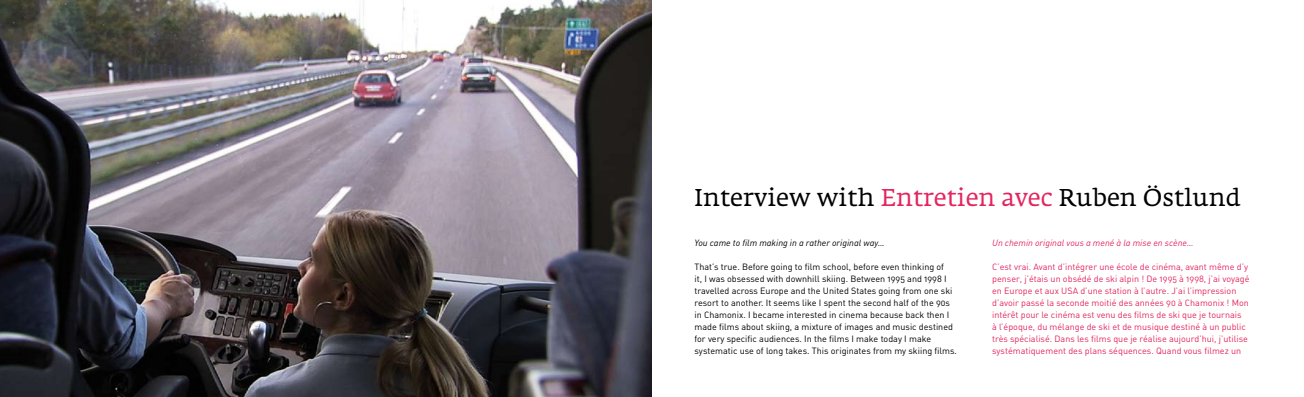
<style>
.page{position:relative;width:1304px;height:397px;background:#fff}
.page>*{position:absolute;margin:0;border:0;box-sizing:border-box;transform-origin:0 0}
.t1{font:24px "Fedra Serif A";color:#000}
.t2{font:9px/12px "DIN Regular Alternate";color:#000}
.t3{font:9px/12px "DIN Regular Alternate";color:#e4255f}
.t4{font:9px "DIN Regular Italic Alt";color:#000}
.t5{font:9px "DIN Regular Italic Alt";color:#e4255f}
.s1{color:#e4255f}
</style>
<div class="page">
<img style="left:0;top:0;width:652px;height:397px">
<h1 class="t1" style="left:694px;top:183px;width:548px">Interview with <span class="s1">Entretien avec</span> Ruben Östlund</h1>
<p class="t4" style="left:694px;top:237px;width:192px">You came to film making in a rather original way…</p>
<p class="t2" style="left:694px;top:261px;width:264px">That’s true. Before going to film school, before even thinking of<br>it, I was obsessed with downhill skiing. Between 1995 and 1998 I travelled across Europe and the United States going from one ski resort to another. It seems like I spent the second half of the 90s in Chamonix. I became interested in cinema because back then I made films about skiing, a mixture of images and music destined for very specific audiences. In the films I make today I make systematic use of long takes. This originates from my skiing films.</p>
<p class="t5" style="left:992px;top:237px;width:203px">Un chemin original vous a mené à la mise en scène…</p>
<p class="t3" style="left:992px;top:261px;width:259px">C’est vrai. Avant d’intégrer une école de cinéma, avant même d’y penser, j’étais un obsédé de ski alpin ! De 1995 à 1998, j’ai voyagé en Europe et aux USA d’une station à l’autre. J’ai l’impression d’avoir passé la seconde moitié des années 90 à Chamonix ! Mon intérêt pour le cinéma est venu des films de ski que je tournais<br>à l’époque, du mélange de ski et de musique destiné à un public très spécialisé. Dans les films que je réalise aujourd’hui, j’utilise systématiquement des plans séquences. Quand vous filmez un</p>
</div>
